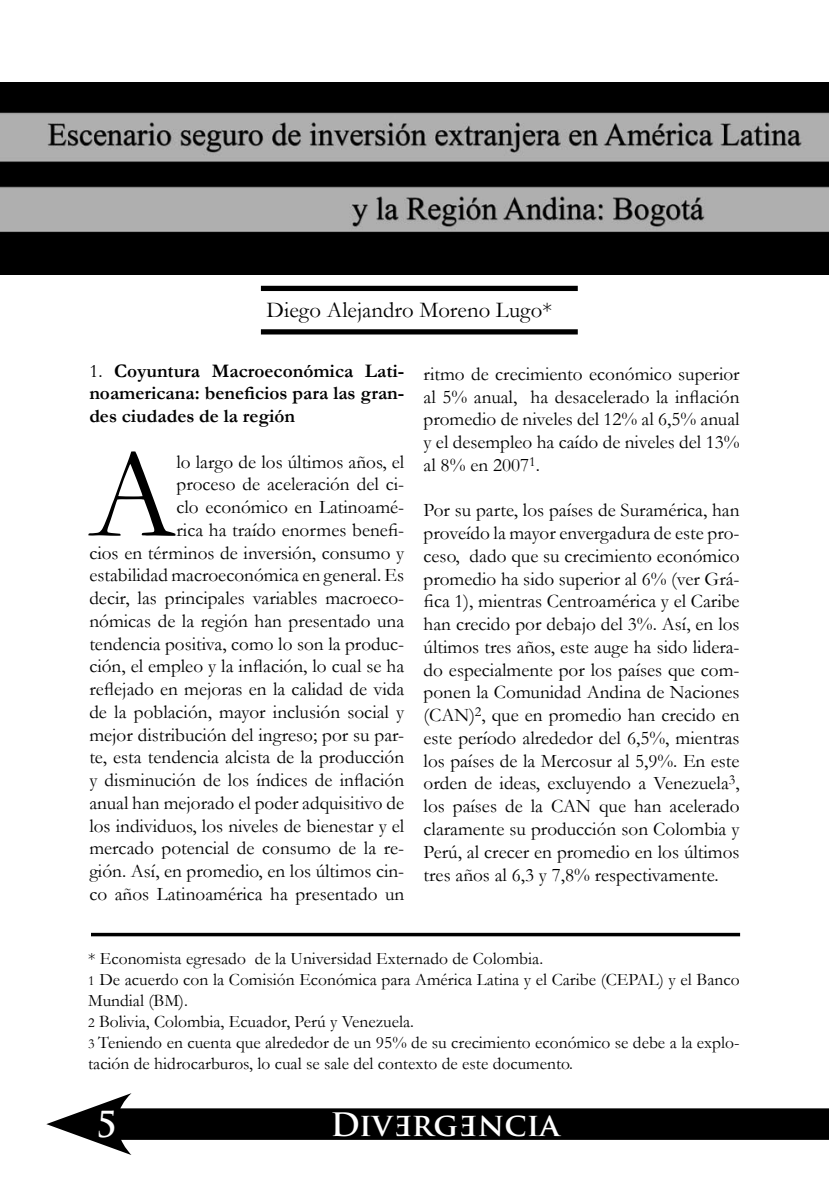
<style>
.page{position:relative;width:829px;height:1191px;background:#fff}
.page>*{position:absolute;margin:0;border:0;box-sizing:border-box;transform-origin:0 0}
.t1{font:128.62px "Garamond";color:#000}
.t2{font:700 35px "Trajan Pro";color:#fff}
.t3{font:700 31.5px "Trajan Pro";letter-spacing:.005em;color:#fff}
.t4{font:22.75px "Garamond";color:#000}
.t5{font:19.25px/22.8px "Garamond";color:#000;text-align:justify}
.t6{font:700 19.25px/22.8px "Garamond";color:#000;text-align:justify}
.t7{font:17.5px/21px "Garamond";color:#000}
.s1{font-weight:400}
.s2{font-size:14px}
</style>
<div class="page">
<div style="left:99px;top:1108px;width:729px;height:31px;background:#000"></div>
<svg style="left:46px;top:1093px;width:85px;height:62px"></svg>
<div style="left:261px;top:286px;width:316px;height:5px;background:#000"></div>
<div style="left:261px;top:329px;width:316px;height:5px;background:#000"></div>
<svg style="left:91px;top:932px;width:649px;height:4px;background:#353535"></svg>
<img style="left:0;top:83px;width:828px;height:192px">
<p class="t4" style="left:266px;top:295px;width:287px">Diego Alejandro Moreno Lugo*</p>
<p class="t6" style="left:89px;top:359px;width:316px"><span class="s1">1.</span> Coyuntura Macroeconómica Lati&shy;noamericana: beneficios para las gran&shy;des ciudades de la región</p>
<h1 class="t1" style="left:89px;top:409px;width:89px">A</h1>
<p class="t5" style="left:89px;top:449px;width:316px;text-align:right">lo largo de los últimos años, el<br>proceso de aceleración del ci-<br>clo económico en Latinoamé-<br>rica ha traído enormes benefi-<br>cios en términos de inversión, consumo y estabilidad macroeconómica en general. Es decir, las principales variables macroeco&shy;nómicas de la región han presentado una tendencia positiva, como lo son la produc&shy;ción, el empleo y la inflación, lo cual se ha reflejado en mejoras en la calidad de vida de la población, mayor inclusión social y mejor distribución del ingreso; por su par&shy;te, esta tendencia alcista de la producción y disminución de los índices de inflación anual han mejorado el poder adquisitivo de los individuos, los niveles de bienestar y el mercado potencial de consumo de la re&shy;gión. Así, en promedio, en los últimos cin&shy;co años Latinoamérica ha presentado un</p>
<p class="t5" style="left:423px;top:362px;width:317px">ritmo de crecimiento económico superior al 5% anual, ha desacelerado la inflación promedio de niveles del 12% al 6,5% anual y el desempleo ha caído de niveles del 13% al 8% en 2007<sup>1</sup>.</p>
<p class="t5" style="left:423px;top:498px;width:317px">Por su parte, los países de Suramérica, han proveído la mayor envergadura de este pro&shy;ceso, dado que su crecimiento económico promedio ha sido superior al 6% (ver Grá&shy;fica 1), mientras Centroamérica y el Caribe han crecido por debajo del 3%. Así, en los últimos tres años, este auge ha sido lidera&shy;do especialmente por los países que com&shy;ponen la Comunidad Andina de Naciones (CAN)<sup>2</sup>, que en promedio han crecido en este período alrededor del 6,5%, mientras los países de la Mercosur al 5,9%. En este orden de ideas, excluyendo a Venezuela<sup>3</sup>, los países de la CAN que han acelerado claramente su producción son Colombia y Perú, al crecer en promedio en los últimos tres años al 6,3 y 7,8% respectivamente.</p>
<p class="t7" style="left:88px;top:947px;width:653px">* Economista egresado de la Universidad Externado de Colombia.<br><span class="s2">1</span> De acuerdo con la Comisión Económica para América Latina y el Caribe (CEPAL) y el Banco Mundial (BM).<br><span class="s2">2</span> Bolivia, Colombia, Ecuador, Perú y Venezuela.<br><span class="s2">3</span> Teniendo en cuenta que alrededor de un 95% de su crecimiento económico se debe a la explo&shy;tación de hidrocarburos, lo cual se sale del contexto de este documento.</p>
<h2 class="t2" style="left:96px;top:1103px;width:22px">5</h2>
<h3 class="t3" style="left:330px;top:1104px;width:231px">Div rg ncia</h3>
</div>
